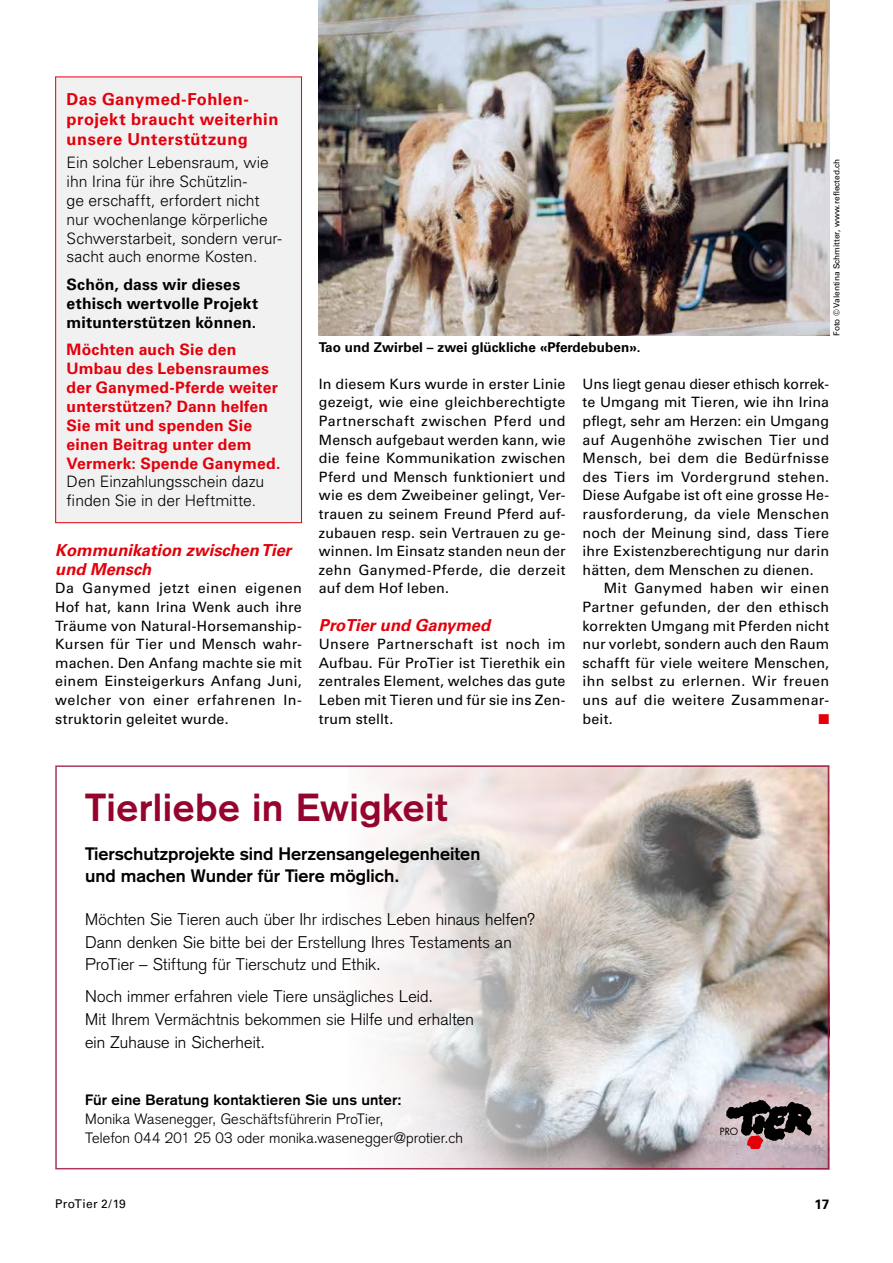
<style>
.page{position:relative;width:893px;height:1263px;background:#fff}
.page>*{position:absolute;margin:0;border:0;box-sizing:border-box;transform-origin:0 0}
.t1{font:700 38.4px "Akzidenz Grotesk";letter-spacing:.01em;color:#94042c}
.t2{font:700 17.7px/22.2px "Akzidenz Grotesk";color:#000}
.t3{font:300 16.65px/23px "Akzidenz Grotesk";letter-spacing:.005em;color:#000}
.t4{font:700 16.5px/19.8px "Univers LT Std";letter-spacing:.03em;color:#e3000b}
.t5{font:italic 700 16.5px/18.6px "Univers LT Std";color:#e3000b}
.t6{font:300 15.75px/18.9px "Univers LT Std";letter-spacing:-.005em;color:#000}
.t7{font:700 15.75px/18.9px "Univers LT Std";letter-spacing:.01em;color:#e3000b}
.t8{font:700 15.75px/18.9px "Univers LT Std";letter-spacing:.01em;color:#000}
.t9{font:300 14.85px/19.2px "Akzidenz Grotesk";letter-spacing:.01em;color:#000}
.t10{font:700 14.85px "Akzidenz Grotesk";letter-spacing:.015em;color:#000}
.t11{font:14.25px/18.6px "Univers LT Std";letter-spacing:.015em;color:#000;text-align:justify}
.t12{font:14.25px "Zapf Dingbats ITC";color:#e3000b}
.t13{font:700 13.5px "Univers LT Std";letter-spacing:.005em;color:#000}
.t14{font:12px "Univers LT Std";letter-spacing:.025em;color:#000}
.t15{font:9.75px "Futura";color:#000}
.t16{font:8.25px "Univers LT Std";letter-spacing:.005em;color:#000}
</style>
<div class="page">
<img style="left:368px;top:767px;width:459px;height:400px">
<div style="left:56px;top:77px;width:246px;height:446px;background:#f1f1f2"></div>
<div style="left:55px;top:77px;width:247px;height:446px;border:1px solid #e3000b"></div>
<svg style="left:725px;top:1100px;width:87px;height:49px;background:#6c5a5d"></svg>
<img style="left:319px;top:0;width:510px;height:336px">
<p class="t4" style="left:67px;top:90px;width:213px">Das Ganymed-Fohlen&shy;projekt braucht weiterhin unsere Unterstützung</p>
<p class="t6" style="left:67px;top:153px;width:217px">Ein solcher Lebensraum, wie ihn Irina für ihre Schützlin-<br>ge erschafft, erfordert nicht nur wochenlange körperliche<br>Schwerstarbeit, sondern verur&shy;sacht auch enorme Kosten.</p>
<p class="t8" style="left:67px;top:275px;width:193px">Schön, dass wir dieses ethisch wertvolle Projekt mitunterstützen können.</p>
<p class="t7" style="left:67px;top:340px;width:215px">Möchten auch Sie den<br>Umbau des Lebensraumes der Ganymed-Pferde weiter unterstützen? Dann helfen<br>Sie mit und spenden Sie einen Beitrag unter dem<br>Vermerk: Spende Ganymed.</p>
<p class="t6" style="left:67px;top:472px;width:199px">Den Einzahlungsschein dazu finden Sie in der Heftmitte.</p>
<p class="t5" style="left:55px;top:541px;width:237px">Kommunikation zwischen Tier und Mensch</p>
<p class="t11" style="left:55px;top:579px;width:248px">Da Ganymed jetzt einen eigenen Hof hat, kann Irina Wenk auch ihre Träume von Natural-Horsemanship-Kursen für Tier und Mensch wahr&shy;machen. Den Anfang machte sie mit einem Einsteigerkurs Anfang Juni, welcher von einer erfahrenen In&shy;struktorin geleitet wurde.</p>
<p class="t13" style="left:319px;top:339px;width:323px">Tao und Zwirbel – zwei glückliche «Pferdebuben».</p>
<p class="t16" style="left:832px;top:336px;width:179px;rotate:-90deg">Foto © Valentina Schmitter, www.reflected.ch</p>
<p class="t11" style="left:319px;top:375px;width:248px">In diesem Kurs wurde in erster Linie gezeigt, wie eine gleichberechtigte Partnerschaft zwischen Pferd und Mensch aufgebaut werden kann, wie die feine Kommunikation zwischen Pferd und Mensch funktioniert und wie es dem Zweibeiner gelingt, Ver&shy;trauen zu seinem Freund Pferd auf&shy;zubauen resp. sein Vertrauen zu ge&shy;winnen. Im Einsatz standen neun der zehn Ganymed-Pferde, die derzeit auf dem Hof leben.</p>
<p class="t5" style="left:319px;top:616px;width:173px">ProTier und Ganymed</p>
<p class="t11" style="left:319px;top:635px;width:248px">Unsere Partnerschaft ist noch im Aufbau. Für ProTier ist Tierethik ein zentrales Element, welches das gute Leben mit Tieren und für sie ins Zen&shy;trum stellt.</p>
<p class="t11" style="left:583px;top:375px;width:248px">Uns liegt genau dieser ethisch korrek&shy;te Umgang mit Tieren, wie ihn Irina pflegt, sehr am Herzen: ein Umgang auf Augenhöhe zwischen Tier und Mensch, bei dem die Bedürfnisse des Tiers im Vordergrund stehen.<br>Diese Aufgabe ist oft eine grosse He&shy;rausforderung, da viele Menschen noch der Meinung sind, dass Tiere ihre Existenzberechtigung nur darin hätten, dem Menschen zu dienen.</p>
<p class="t11" style="left:583px;top:579px;width:248px;text-indent:21px">Mit Ganymed haben wir einen Partner gefunden, der den ethisch korrekten Umgang mit Pferden nicht nur vorlebt, sondern auch den Raum schafft für viele weitere Menschen, ihn selbst zu erlernen. Wir freuen uns auf die weitere Zusammenar&shy;beit.</p>
<p class="t12" style="left:818px;top:712px;width:12px">■</p>
<h1 class="t1" style="left:85px;top:784px;width:364px">Tierliebe in Ewigkeit</h1>
<p class="t2" style="left:85px;top:842px;width:397px">Tierschutzprojekte sind Herzensangelegenheiten und machen Wunder für Tiere möglich.</p>
<p class="t3" style="left:85px;top:907px;width:452px">Möchten Sie Tieren auch über Ihr irdisches Leben hinaus helfen?<br>Dann denken Sie bitte bei der Erstellung Ihres Testaments an<br>ProTier – Stiftung für Tierschutz und Ethik.</p>
<p class="t3" style="left:85px;top:985px;width:390px">Noch immer erfahren viele Tiere unsägliches Leid.<br>Mit Ihrem Vermächtnis bekommen sie Hilfe und erhalten ein Zuhause in Sicherheit.</p>
<p class="t10" style="left:85px;top:1091px;width:318px">Für eine Beratung kontaktieren Sie uns unter:</p>
<p class="t9" style="left:85px;top:1109px;width:380px">Monika Wasenegger, Geschäftsführerin ProTier,<br>Telefon 044 201 25 03 oder monika.wasenegger@protier.ch</p>
<p class="t15" style="left:720px;top:1125px;width:20px">PRO</p>
<p class="t14" style="left:55px;top:1196px;width:72px">ProTier 2/19</p>
<p class="t13" style="left:815px;top:1196px;width:16px">17</p>
</div>
